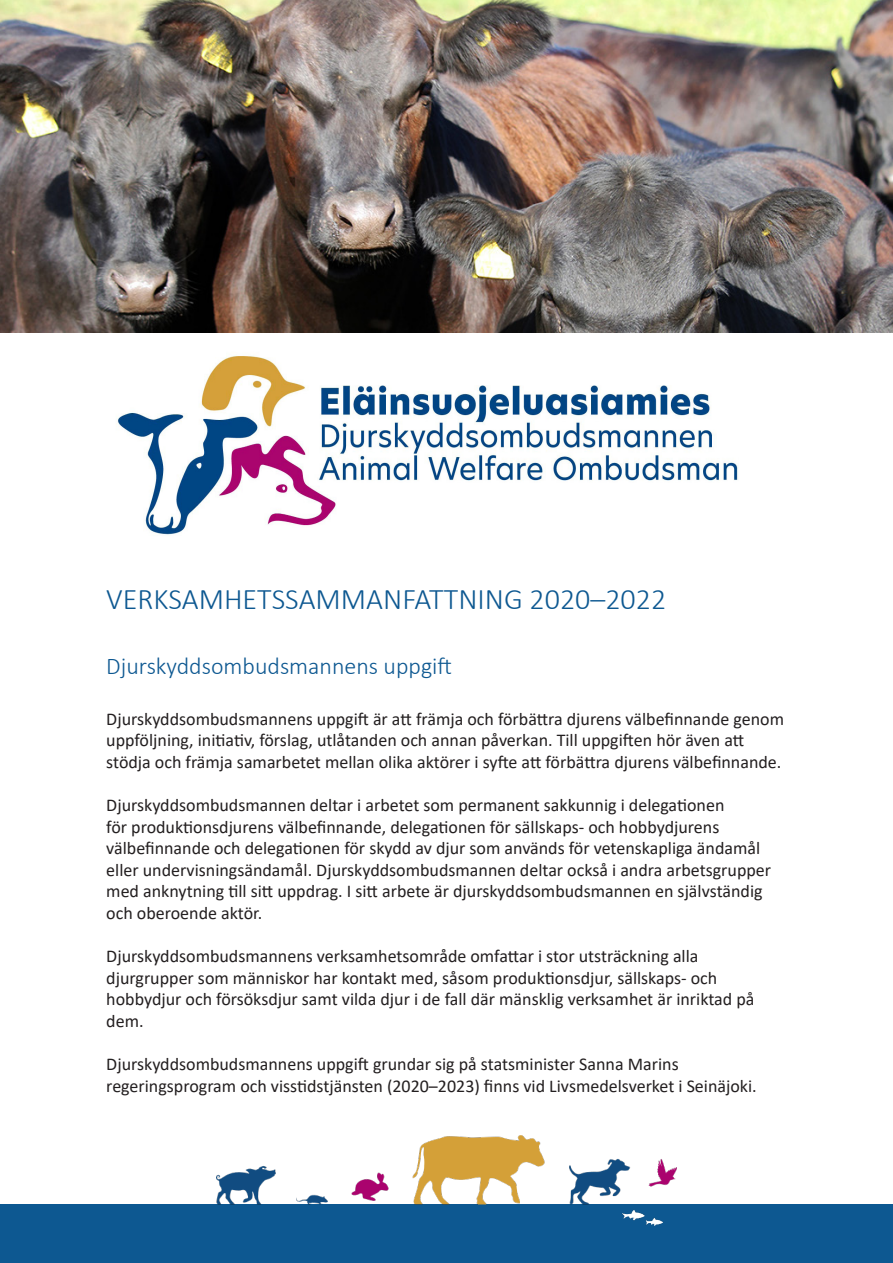
<style>
.page{position:relative;width:893px;height:1263px;background:#fff}
.page>*{position:absolute;margin:0;border:0;box-sizing:border-box;transform-origin:0 0}
.otsikko{font:300 30px "Calibri";color:#0d5891}
.otsikko2{font:300 24px "Calibri";color:#0d5891}
.t1{font:18px/21.6px "Calibri";color:#231f20}
</style>
<div class="page">
<div style="left:0;top:1204px;width:893px;height:59px;background:#0d5891"></div>
<img style="left:217px;top:1135px;width:459px;height:90px">
<img style="left:0;top:0;width:893px;height:332px">
<img style="left:116px;top:356px;width:622px;height:179px">
<p class="otsikko" style="left:106px;top:581px;width:561px">VERKSAMHETSSAMMANFATTNING 2020–2022</p>
<p class="otsikko2" style="left:106px;top:651px;width:347px">Djurskyddsombudsmannens uppgift</p>
<p class="t1" style="left:106px;top:707px;width:679px">Djurskyddsombudsmannens uppgift är att främja och förbättra djurens välbefinnande genom uppföljning, initiativ, förslag, utlåtanden och annan påverkan. Till uppgiften hör även att stödja och främja samarbetet mellan olika aktörer i syfte att förbättra djurens välbefinnande.</p>
<p class="t1" style="left:106px;top:794px;width:666px">Djurskyddsombudsmannen deltar i arbetet som permanent sakkunnig i delegationen<br>för produktionsdjurens välbefinnande, delegationen för sällskaps- och hobbydjurens välbefinnande och delegationen för skydd av djur som används för vetenskapliga ändamål eller undervisningsändamål. Djurskyddsombudsmannen deltar också i andra arbetsgrupper med anknytning till sitt uppdrag. I sitt arbete är djurskyddsombudsmannen en självständig och oberoende aktör.</p>
<p class="t1" style="left:106px;top:945px;width:650px">Djurskyddsombudsmannens verksamhetsområde omfattar i stor utsträckning alla djurgrupper som människor har kontakt med, såsom produktionsdjur, sällskaps- och hobbydjur och försöksdjur samt vilda djur i de fall där mänsklig verksamhet är inriktad på dem.</p>
<p class="t1" style="left:106px;top:1053px;width:652px">Djurskyddsombudsmannens uppgift grundar sig på statsminister Sanna Marins regeringsprogram och visstidstjänsten (2020–2023) finns vid Livsmedelsverket i Seinäjoki.</p>
</div>
